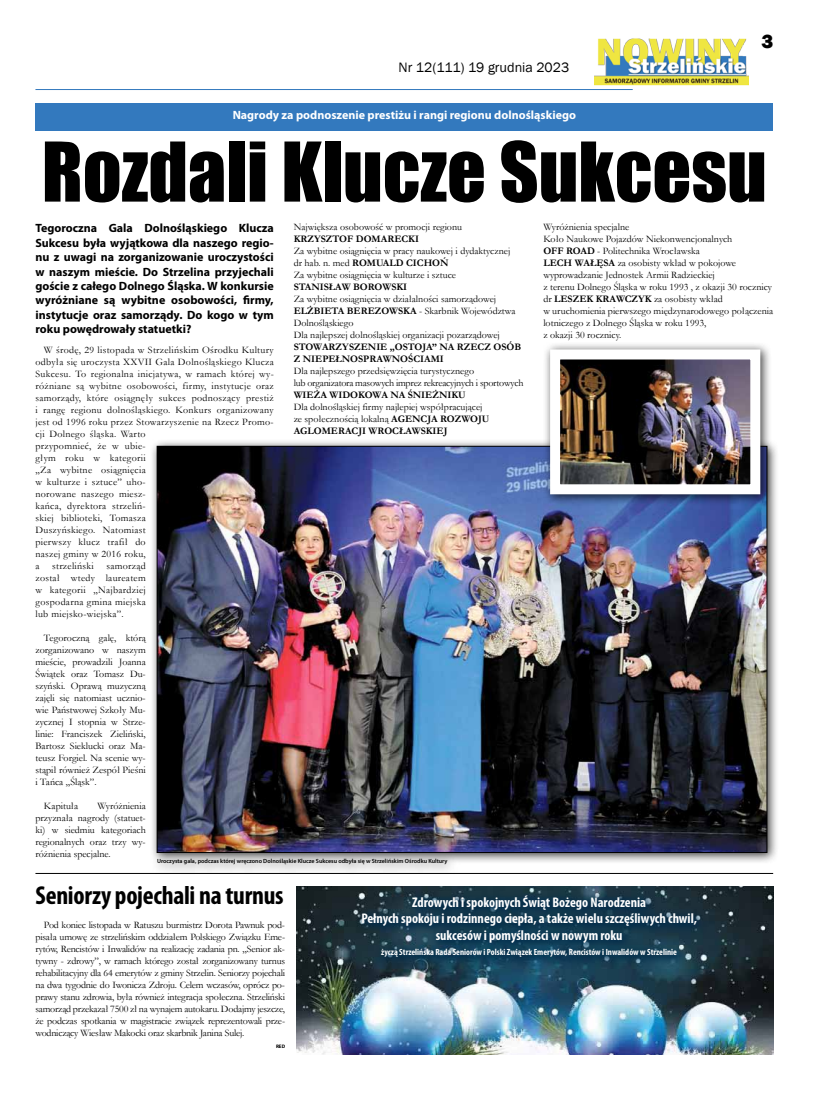
<style>
.page{position:relative;width:820px;height:1106px;background:#fff}
.page>*{position:absolute;margin:0;border:0;box-sizing:border-box;transform-origin:0 0}
.t1{font:76px "Impact";color:#000}
.t2{font:700 condensed 26px "Myriad Pro";letter-spacing:-.01em;color:#000}
.t3{font:800 20px "Franklin Gothic";color:#000}
.t4{font:700 condensed 14px/16.8px "Myriad Pro";color:#fff;text-align:center}
.t5{font:14px "Franklin Gothic";color:#000}
.t6{font:700 12px/14.4px "Myriad Pro";color:#000;text-align:justify}
.t7{font:700 12px "Myriad Pro";color:#fff}
.t8{font:10px/12px "Garamond";color:#000;text-align:justify}
.t9{font:10px/12px "Garamond";letter-spacing:.03em;color:#000}
.t10{font:700 10px/12px "Garamond";color:#000}
.t11{font:10px/12px "Garamond";letter-spacing:-.02em;color:#000}
.t12{font:700 condensed 9px "Myriad Pro";color:#fff}
.t13{font:600 6px "Myriad Pro";color:#000}
.t14{font:700 5px "Myriad Pro";color:#000}
.s1{font-weight:700}
</style>
<div class="page">
<img style="left:296px;top:886px;width:476px;height:168px">
<div style="left:35px;top:103px;width:737px;height:27px;background:#3379be"></div>
<hr style="left:35px;top:89px;width:597px;height:1px;background:#3379be">
<img style="left:594px;top:38px;width:154px;height:47px">
<div style="left:150px;top:438px;width:628px;height:437px;background:#000;opacity:.75"></div>
<img style="left:159px;top:448px;width:605px;height:402px">
<svg style="left:355px;top:888px;width:351px;height:79px;background:#16394e"></svg>
<div style="left:542px;top:342px;width:229px;height:164px;background:#000;opacity:.75"></div>
<img style="left:561px;top:360px;width:188px;height:123px">
<div style="left:550px;top:349px;width:210px;height:145px;border:10px solid #fff"></div>
<hr style="left:35px;top:873px;width:737px;height:1px;background:#000">
<h3 class="t5" style="left:398px;top:59px;width:172px">Nr 12(111) 19 grudnia 2023</h3>
<h3 class="t3" style="left:761px;top:28px;width:13px">3</h3>
<p class="t7" style="left:232px;top:108px;width:344px">Nagrody za podnoszenie prestiżu i rangi regionu dolnośląskiego</p>
<h1 class="t1" style="left:42px;top:113px;width:726px">Rozdali Klucze Sukcesu</h1>
<p class="t8" style="left:293px;top:220px;width:170px">Największa osobowość w promocji regionu</p>
<p class="t10" style="left:293px;top:233px;width:127px">KRZYSZTOF DOMARECKI</p>
<p class="t8" style="left:293px;top:244px;width:218px;text-align:left">Za wybitne osiągnięcia w pracy naukowej i dydaktycznej dr hab. n. med <span class="s1">ROMUALD CICHOŃ<br></span>Za wybitne osiągnięcia w kulturze i sztuce</p>
<p class="t10" style="left:293px;top:281px;width:115px">STANISŁAW BOROWSKI</p>
<p class="t8" style="left:293px;top:292px;width:223px;text-align:left">Za wybitne osiągnięcia w działalności samorządowej <span class="s1">ELŻBIETA BEREZOWSKA</span> - Skarbnik Województwa Dolnośląskiego<br>Dla najlepszej dolnośląskiej organizacji pozarządowej</p>
<p class="t10" style="left:293px;top:341px;width:229px">STOWARZYSZENIE „OSTOJA” NA RZECZ OSÓB<br>Z NIEPEŁNOSPRAWNOŚCIAMI</p>
<p class="t11" style="left:293px;top:364px;width:231px">Dla najlepszego przedsięwzięcia turystycznego<br>lub organizatora masowych imprez rekreacyjnych i sportowych</p>
<p class="t10" style="left:293px;top:389px;width:174px">WIEŻA WIDOKOWA NA ŚNIEŻNIKU</p>
<p class="t8" style="left:293px;top:400px;width:197px;text-align:left">Dla dolnośląskiej firmy najlepiej współpracującej ze społecznością lokalną <span class="s1">AGENCJA ROZWOJU<br>AGLOMERACJI WROCŁAWSKIEJ</span></p>
<p class="t8" style="left:543px;top:220px;width:231px;text-align:left">Wyróżnienia specjalne<br>Koło Naukowe Pojazdów Niekonwencjonalnych<br><span class="s1">OFF ROAD</span> - Politechnika Wrocławska<br><span class="s1">LECH WAŁĘSA</span> za osobisty wkład w pokojowe wyprowadzanie Jednostek Armii Radzieckiej<br>z terenu Dolnego Śląska w roku 1993 , z okazji 30 rocznicy dr <span class="s1">LESZEK KRAWCZYK</span> za osobisty wkład<br>w uruchomienia pierwszego międzynarodowego połączenia lotniczego z Dolnego Śląska w roku 1993,<br>z okazji 30 rocznicy.</p>
<p class="t6" style="left:35px;top:221px;width:240px">Tegoroczna Gala Dolnośląskiego Klucza Sukcesu była wyjątkowa dla naszego regio&shy;nu z uwagi na zorganizowanie uroczystości w naszym mieście. Do Strzelina przyjechali goście z całego Dolnego Śląska. W konkursie wyróżniane są wybitne osobowości, firmy, instytucje oraz samorządy. Do kogo w tym roku powędrowały statuetki?</p>
<p class="t9" style="left:35px;top:343px;width:240px;text-indent:9px">W środę, 29 listopada w Strzelińskim Ośrodku Kultury odbyła się uroczysta XXVII Gala Dolnośląskiego Klucza Sukcesu. To regionalna inicjatywa, w ramach której wy&shy;różniane są wybitne osobowości, firmy, instytucje oraz samorządy, które osiągnęły sukces podnoszący prestiż i rangę regionu dolnośląskiego. Konkurs organizowany jest od 1996 roku przez Stowarzyszenie na Rzecz Promo&shy;cji Dolnego śląska. Warto<br>przypomnieć, że w ubie-<br>głym roku w kategorii<br>„Za wybitne osiągnięcia<br>w kulturze i sztuce” uho-<br>norowane naszego miesz-<br>kańca, dyrektora strzeliń-<br>skiej biblioteki, Tomasza<br>Duszyńskiego. Natomiast<br>pierwszy klucz trafił do<br>naszej gminy w 2016 roku,<br>a</p>
<p class="t8" style="left:35px;top:559px;width:112px;text-indent:71px">samorząd został wtedy laureatem w kategorii „Najbardziej gospodarna gmina miejska lub miejsko-wiejska”.</p>
<p class="t8" style="left:35px;top:631px;width:112px;text-indent:8px">Tegoroczną galę, którą zorganizowano w naszym mieście, prowadzili Joanna Świątek oraz Tomasz Du&shy;szyński. Oprawą muzyczną zajęli się natomiast ucznio&shy;wie Państwowej Szkoły Mu&shy;zycznej I stopnia w Strze&shy;linie: Franciszek Zieliński, Bartosz Sieklucki oraz Ma&shy;teusz Forgiel. Na scenie wy&shy;stąpił również Zespół Pieśni i Tańca „Śląsk”.</p>
<p class="t8" style="left:44px;top:799px;width:36px">Kapituła</p>
<p class="t9" style="left:52px;top:559px;width:43px">strzeliński</p>
<p class="t8" style="left:35px;top:799px;width:112px;text-indent:62px">Wyróżnienia przyznała nagrody (statuet&shy;ki) w siedmiu kategoriach regionalnych oraz trzy wy&shy;różnienia specjalne.</p>
<p class="t13" style="left:157px;top:857px;width:292px">Uroczysta gala, podczas której wręczono Dolnośląskie Klucze Sukcesu odbyła się w Strzelińskim Ośrodku Kultury</p>
<h2 class="t2" style="left:35px;top:878px;width:249px">Seniorzy pojechali na turnus</h2>
<p class="t8" style="left:35px;top:918px;width:251px;text-indent:9px">Pod koniec listopada w Ratuszu burmistrz Dorota Pawnuk pod&shy;pisała umowę ze strzelińskim oddziałem Polskiego Związku Eme&shy;rytów, Rencistów i Inwalidów na realizację zadania pn. „Senior ak&shy;tywny - zdrowy”, w ramach którego został zorganizowany turnus rehabilitacyjny dla 64 emerytów z gminy Strzelin. Seniorzy pojechali na dwa tygodnie do Iwonicza Zdroju. Celem wczasów, oprócz po&shy;prawy stanu zdrowia, była również integracja społeczna. Strzeliński samorząd przekazał 7500 zł na wynajem autokaru. Dodajmy jeszcze, że podczas spotkania w magistracie związek reprezentowali prze&shy;wodniczący Wiesław Makocki oraz skarbnik Janina Sulej.</p>
<p class="t14" style="left:276px;top:1042px;width:11px">RED</p>
<h3 class="t4" style="left:361px;top:893px;width:337px">Zdrowych i spokojnych Świąt Bożego Narodzenia<br>Pełnych spokoju i rodzinnego ciepła, a także wielu szczęśliwych chwil, sukcesów i pomyślności w nowym roku</h3>
<p class="t12" style="left:381px;top:946px;width:297px">życzą Strzelińska Rada Seniorów i Polski Związek Emerytów, Rencistów i Inwalidów w Strzelinie</p>
</div>
